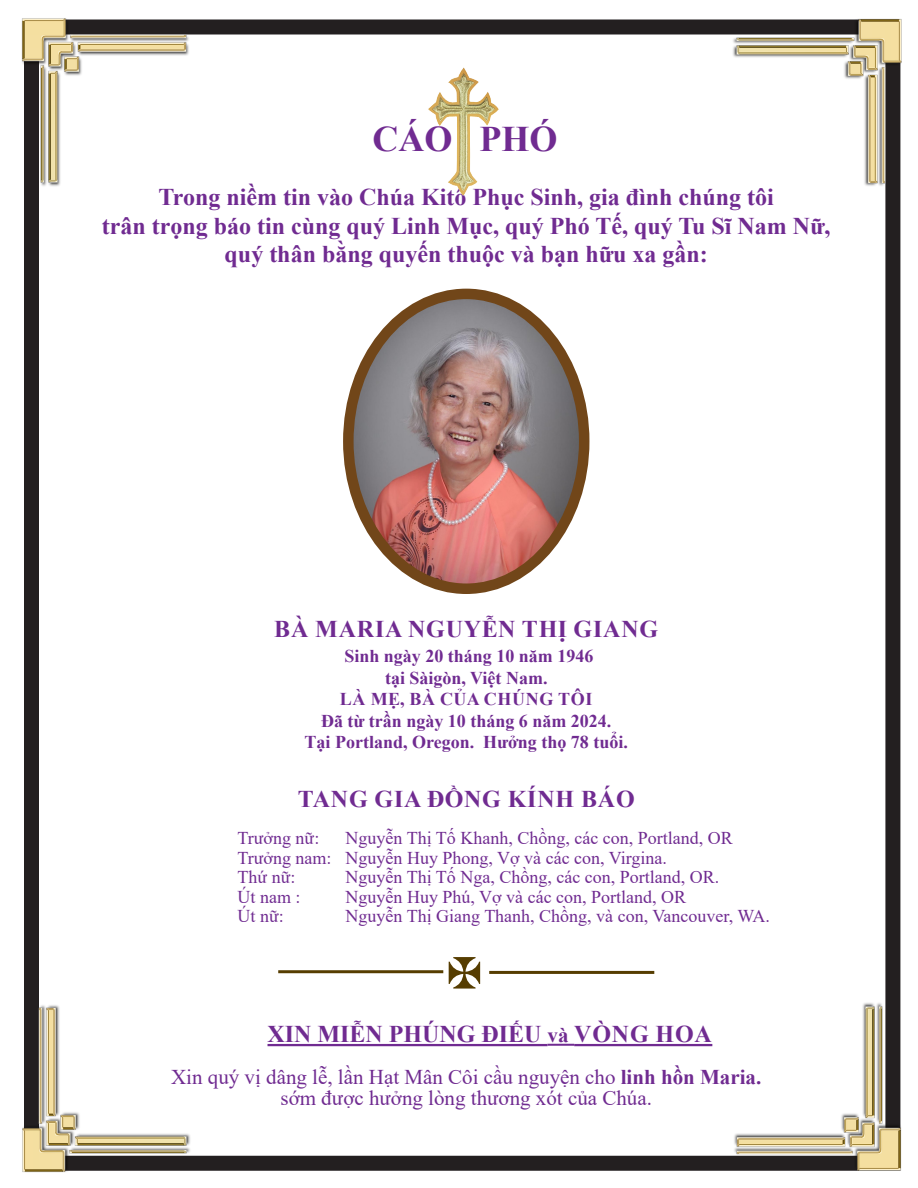
<style>
.page{position:relative;width:918px;height:1188px;background:#fff}
.page>*{position:absolute;margin:0;border:0;box-sizing:border-box;transform-origin:0 0}
.t1{font:700 36px "Times New Roman";color:#702b91}
.t2{font:700 24px "Times New Roman";color:#702b91}
.t3{font:700 24px "Times New Roman";letter-spacing:.035em;color:#702b91}
.t4{font:21px "Times New Roman";color:#702b91}
.t5{font:18px "Times New Roman";color:#702b91}
.t6{font:700 18px "Times New Roman";color:#702b91}
.t7{font:700 18px "Times New Roman";letter-spacing:.035em;color:#702b91}
.s1{font-size:21px}
.s2{font-weight:700}
</style>
<div class="page">
<div style="left:24px;top:20px;width:876px;height:1151px;border:15px solid #231f20"></div>
<hr style="left:268px;top:1044px;width:280px;height:2px;background:#702b91">
<hr style="left:548px;top:1044px;width:26px;height:2px;background:#702b91">
<hr style="left:574px;top:1044px;width:138px;height:2px;background:#702b91">
<img style="left:21px;top:18px;width:187px;height:174px">
<img style="left:727px;top:18px;width:175px;height:187px">
<img style="left:22px;top:986px;width:175px;height:187px">
<img style="left:715px;top:997px;width:187px;height:174px">
<img style="left:428px;top:67px;width:71px;height:129px">
<hr style="left:278px;top:970px;width:165px;height:3px;background:#563d01">
<hr style="left:489px;top:971px;width:165px;height:3px;background:#563d01">
<img style="left:348px;top:294px;width:236px;height:295px">
<div style="left:343px;top:289px;width:246px;height:305px;border:10px solid #714619;border-radius:50%"></div>
<p class="t1" style="left:373px;top:113px;width:187px">CÁO PHÓ</p>
<p class="t2" style="left:159px;top:180px;width:617px">Trong niềm tin vào Chúa Kitô Phục Sinh, gia đình chúng tôi</p>
<p class="t2" style="left:102px;top:208px;width:730px">trân trọng báo tin cùng quý Linh Mục, quý Phó Tế, quý Tu Sĩ Nam Nữ,</p>
<p class="t2" style="left:225px;top:237px;width:485px">quý thân bằng quyến thuộc và bạn hữu xa gần:</p>
<p class="t3" style="left:274px;top:612px;width:386px">BÀ MARIA NGUYỄN THỊ GIANG</p>
<p class="t6" style="left:344px;top:643px;width:251px">Sinh ngày 20 tháng 10 năm 1946</p>
<p class="t6" style="left:385px;top:665px;width:164px">tại Sàigòn, Việt Nam.</p>
<p class="t7" style="left:340px;top:686px;width:254px">LÀ MẸ, BÀ CỦA CHÚNG TÔI</p>
<p class="t6" style="left:321px;top:708px;width:292px">Đã từ trần ngày 10 tháng 6 năm 2024.</p>
<p class="t6" style="left:305px;top:729px;width:325px">Tại Portland, Oregon. Hưởng thọ 78 tuổi.</p>
<p class="t3" style="left:298px;top:782px;width:339px">TANG GIA ĐỒNG KÍNH BÁO</p>
<p class="t5" style="left:238px;top:826px;width:83px">Trưởng nữ:</p>
<p class="t5" style="left:346px;top:826px;width:389px">Nguyễn Thị Tố Khanh, Chồng, các con, Portland, OR</p>
<p class="t5" style="left:238px;top:845px;width:431px">Trưởng nam: Nguyễn Huy Phong, Vợ và các con, Virgina.</p>
<p class="t5" style="left:238px;top:865px;width:60px">Thứ nữ:</p>
<p class="t5" style="left:346px;top:865px;width:375px">Nguyễn Thị Tố Nga, Chồng, các con, Portland, OR.</p>
<p class="t5" style="left:238px;top:884px;width:64px">Út nam :</p>
<p class="t5" style="left:346px;top:884px;width:342px">Nguyễn Huy Phú, Vợ và các con, Portland, OR</p>
<p class="t5" style="left:238px;top:904px;width:48px">Út nữ:</p>
<p class="t5" style="left:346px;top:904px;width:426px">Nguyễn Thị Giang Thanh, Chồng, và con, Vancouver, WA.</p>
<p class="t2" style="left:268px;top:1017px;width:446px">XIN MIỄN PHÚNG ĐIẾU <span class="s1">và</span> VÒNG HOA</p>
<p class="t4" style="left:171px;top:1063px;width:592px">Xin quý vị dâng lễ, lần Hạt Mân Côi cầu nguyện cho <span class="s2">linh hồn Maria.</span></p>
<p class="t4" style="left:281px;top:1084px;width:373px">sớm được hưởng lòng thương xót của Chúa.</p>
</div>
